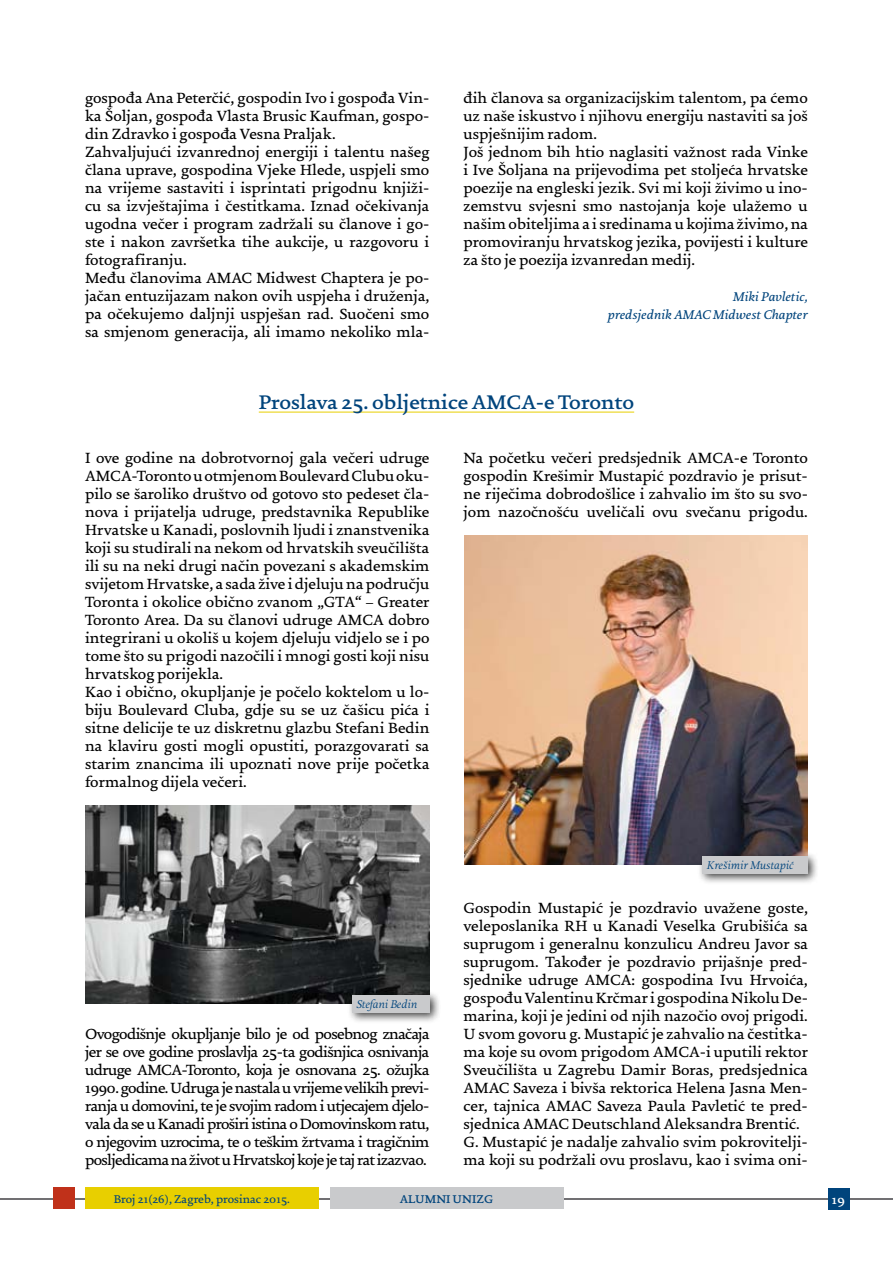
<style>
.page{position:relative;width:893px;height:1263px;background:#fff}
.page>*{position:absolute;margin:0;border:0;box-sizing:border-box;transform-origin:0 0}
.t1{font:700 21px "Uni Zg";color:#00447c}
.t2{font:500 15.75px/18px "Uni Zg";color:#000}
.t3{font:italic 500 13.5px/18px "Uni Zg";color:#00447c;text-align:right}
.t4{font:700 13.5px "Uni Zg";color:#fff}
.t5{font:500 12px "Uni Zg";color:#00447c}
.t6{font:italic 300 12px "Uni Zg";color:#00447c}
.t7{font:700 12px "Uni Zg";color:#00447c}
</style>
<div class="page">
<hr style="left:0;top:1198px;width:893px;height:1px;background:#717073">
<div style="left:828px;top:1188px;width:21px;height:21px;background:#00447c"></div>
<div style="left:53px;top:1188px;width:21px;height:21px;background:#c0311a"></div>
<div style="left:330px;top:1188px;width:233px;height:21px;background:#c9cacc"></div>
<div style="left:85px;top:1188px;width:234px;height:21px;background:#e8cf00"></div>
<hr style="left:259px;top:412px;width:375px;height:1px;background:#e8cf00">
<img style="left:464px;top:535px;width:344px;height:330px">
<img style="left:85px;top:805px;width:344px;height:198px">
<div style="left:697px;top:851px;width:122px;height:33px;background:#000;opacity:.75"></div>
<div style="left:703px;top:856px;width:105px;height:17px;background:#c9cacc"></div>
<div style="left:347px;top:990px;width:94px;height:33px;background:#000;opacity:.75"></div>
<div style="left:352px;top:995px;width:77px;height:17px;background:#c9cacc"></div>
<p class="t2" style="left:85px;top:90px;width:346px">gospođa Ana Peterčić, gospodin Ivo i gospođa Vin&shy;ka Šoljan, gospođa Vlasta Brusic Kaufman, gospo&shy;din Zdravko i gospođa Vesna Praljak.<br>Zahvaljujući izvanrednoj energiji i talentu našeg člana uprave, gospodina Vjeke Hlede, uspjeli smo na vrijeme sastaviti i isprintati prigodnu knjiži&shy;cu sa izvještajima i čestitkama. Iznad očekivanja ugodna večer i program zadržali su članove i go&shy;ste i nakon završetka tihe aukcije, u razgovoru i fotografiranju.<br>Među članovima AMAC Midwest Chaptera je po&shy;jačan entuzijazam nakon ovih uspjeha i druženja, pa očekujemo daljnji uspješan rad. Suočeni smo sa smjenom generacija, ali imamo nekoliko mla-</p>
<p class="t2" style="left:463px;top:90px;width:346px">đih članova sa organizacijskim talentom, pa ćemo uz naše iskustvo i njihovu energiju nastaviti sa još uspješnijim radom.<br>Još jednom bih htio naglasiti važnost rada Vinke i Ive Šoljana na prijevodima pet stoljeća hrvatske poezije na engleski jezik. Svi mi koji živimo u ino&shy;zemstvu svjesni smo nastojanja koje ulažemo u našim obiteljima a i sredinama u kojima živimo, na promoviranju hrvatskog jezika, povijesti i kulture za što je poezija izvanredan medij.</p>
<p class="t3" style="left:608px;top:289px;width:202px">Miki Pavletic,<br>predsjednik AMAC Midwest Chapter</p>
<h1 class="t1" style="left:259px;top:391px;width:377px">Proslava 25. obljetnice AMCA-e Toronto</h1>
<p class="t2" style="left:85px;top:450px;width:346px">I ove godine na dobrotvornoj gala večeri udruge AMCA-Toronto u otmjenom Boulevard Clubu oku&shy;pilo se šaroliko društvo od gotovo sto pedeset čla&shy;nova i prijatelja udruge, predstavnika Republike Hrvatske u Kanadi, poslovnih ljudi i znanstvenika koji su studirali na nekom od hrvatskih sveučilišta ili su na neki drugi način povezani s akademskim svijetom Hrvatske, a sada žive i djeluju na području Toronta i okolice obično zvanom „GTA“ – Greater Toronto Area. Da su članovi udruge AMCA dobro integrirani u okoliš u kojem djeluju vidjelo se i po tome što su prigodi nazočili i mnogi gosti koji nisu hrvatskog porijekla.<br>Kao i obično, okupljanje je počelo koktelom u lo&shy;biju Boulevard Cluba, gdje su se uz čašicu pića i sitne delicije te uz diskretnu glazbu Stefani Bedin na klaviru gosti mogli opustiti, porazgovarati sa starim znancima ili upoznati nove prije početka formalnog dijela večeri.</p>
<p class="t2" style="left:463px;top:450px;width:346px;text-align:justify">Na početku večeri predsjednik AMCA-e Toronto gospodin Krešimir Mustapić pozdravio je prisut&shy;ne riječima dobrodošlice i zahvalio im što su svo&shy;jom nazočnošću uveličali ovu svečanu prigodu.</p>
<p class="t6" style="left:356px;top:998px;width:63px">Stefani Bedin</p>
<p class="t2" style="left:85px;top:1026px;width:346px;text-align:justify">Ovogodišnje okupljanje bilo je od posebnog značaja jer se ove godine proslavlja 25-ta godišnjica osnivanja udruge AMCA-Toronto, koja je osnovana 25. ožujka 1990. godine. Udruga je nastala u vrijeme velikih previ&shy;ranja u domovini, te je svojim radom i utjecajem djelo&shy;vala da se u Kanadi proširi istina o Domovinskom ratu, o njegovim uzrocima, te o teškim žrtvama i tragičnim posljedicama na život u Hrvatskoj koje je taj rat izazvao.</p>
<p class="t6" style="left:707px;top:859px;width:88px">Krešimir Mustapić</p>
<p class="t2" style="left:463px;top:900px;width:346px">Gospodin Mustapić je pozdravio uvažene goste, veleposlanika RH u Kanadi Veselka Grubišića sa suprugom i generalnu konzulicu Andreu Javor sa suprugom. Također je pozdravio prijašnje pred&shy;sjednike udruge AMCA: gospodina Ivu Hrvoića, gospođu Valentinu Krčmar i gospodina Nikolu De&shy;marina, koji je jedini od njih nazočio ovoj prigodi.<br>U svom govoru g. Mustapić je zahvalio na čestitka&shy;ma koje su ovom prigodom AMCA-i uputili rektor Sveučilišta u Zagrebu Damir Boras, predsjednica AMAC Saveza i bivša rektorica Helena Jasna Men&shy;cer, tajnica AMAC Saveza Paula Pavletić te pred&shy;sjednica AMAC Deutschland Aleksandra Brentić.<br>G. Mustapić je nadalje zahvalio svim pokrovitelji&shy;ma koji su podržali ovu proslavu, kao i svima oni-</p>
<p class="t5" style="left:114px;top:1193px;width:178px">Broj 21(26), Zagreb, prosinac 2015.</p>
<p class="t7" style="left:400px;top:1193px;width:95px">ALUMNI UNIZG</p>
<p class="t4" style="left:832px;top:1192px;width:15px">19</p>
</div>
